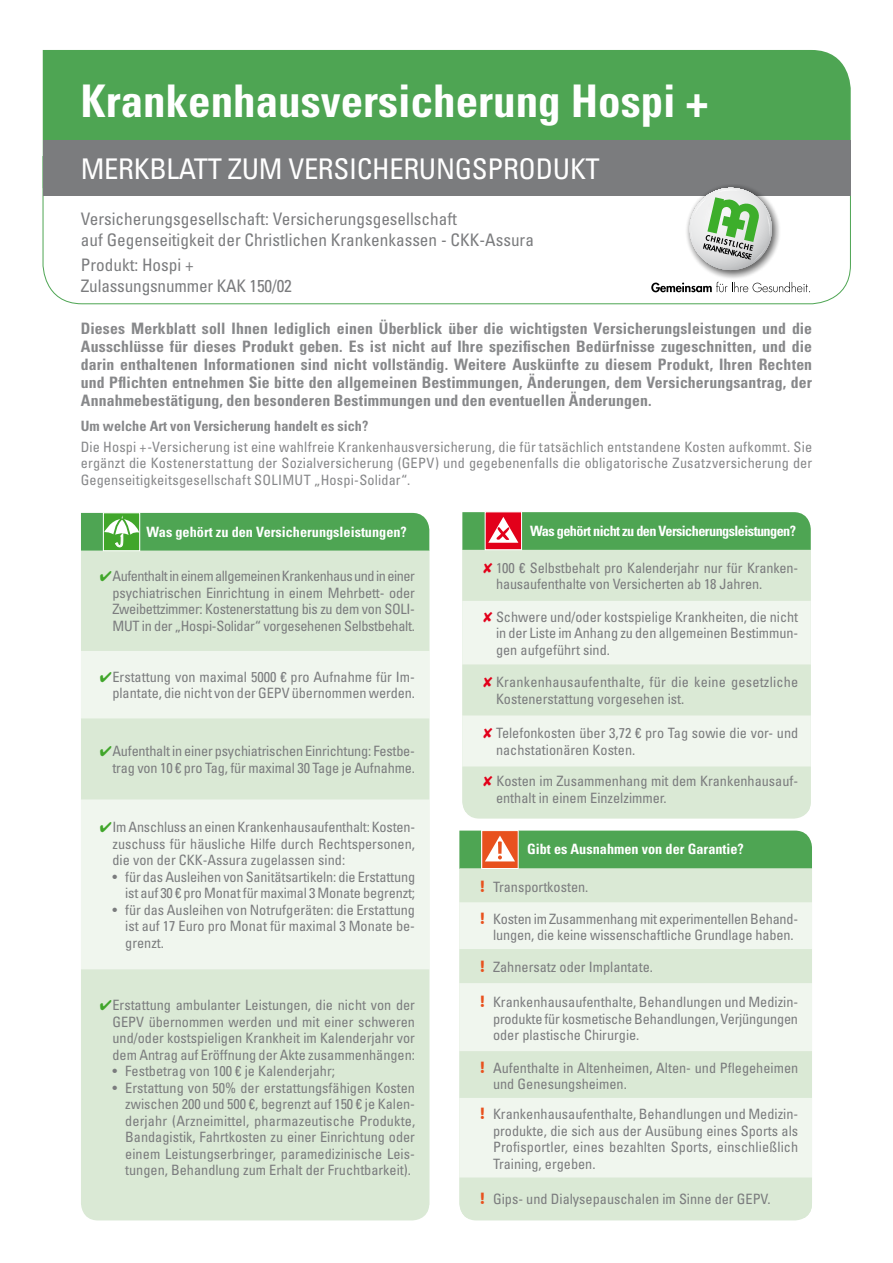
<style>
.page{position:relative;width:893px;height:1263px;background:#fff}
.page>*{position:absolute;margin:0;border:0;box-sizing:border-box;transform-origin:0 0}
.t1{font:700 condensed 45px "Univers LT Std";color:#fff}
.t2{font:condensed 28.5px "Univers LT Std";letter-spacing:-.01em;color:#fff}
.t3{font:condensed 17.25px/21px "Univers LT Std";color:#7b7c7e}
.t4{font:700 condensed 15.75px/18px "Univers LT Std";letter-spacing:.005em;color:#87888a;text-align:justify}
.t5{font:condensed 14.25px/16.5px "Univers LT Std";color:#7b7c7e;text-align:justify}
.t6{font:condensed 14.25px/16.5px "Univers LT Std";letter-spacing:.01em;color:#87888a;text-align:justify}
.t7{font:700 condensed 14.25px "Univers LT Std";color:#fff}
.t8{font:700 condensed 14.25px "Univers LT Std";letter-spacing:-.04em;color:#fff}
.t9{font:700 condensed 14.25px "Univers LT Std";color:#87888a}
.s1{color:#41a62b}
.s2{color:#e2001a}
.s3{font-family:"Ubuntu";font-weight:700;font-stretch:normal;font-size:16.5px;color:#e8511e}
</style>
<div class="page">
<svg style="left:42px;top:156px;width:809px;height:148px"></svg>
<div style="left:43px;top:50px;width:808px;height:90px;background:#4ea553"></div>
<div style="left:43px;top:140px;width:808px;height:56px;background:#7b7c7e"></div>
<svg style="left:685px;top:185px;width:96px;height:94px"></svg>
<svg style="left:651px;top:282px;width:159px;height:10px"></svg>
<svg style="left:690px;top:188px;width:82px;height:82px"></svg>
<div style="left:81px;top:1205px;width:348px;height:15px;background:#dae9d5"></div>
<div style="left:81px;top:513px;width:348px;height:37px;background:#4ea553"></div>
<div style="left:81px;top:550px;width:348px;height:655px;background:#dae9d5"></div>
<svg style="left:81px;top:651px;width:348px;height:318px;background:#eaf2e7"></svg>
<svg style="left:466px;top:812px;width:342px;height:7px;background:#dcead8"></svg>
<div style="left:462px;top:512px;width:349px;height:38px;background:#4ea553"></div>
<div style="left:462px;top:550px;width:349px;height:262px;background:#dae9d5"></div>
<svg style="left:462px;top:601px;width:349px;height:165px;background:#e9f1e6"></svg>
<div style="left:103px;top:513px;width:37px;height:38px;background:#41a62b;border:1px solid #fff"></div>
<svg style="left:104px;top:515px;width:35px;height:32px"></svg>
<div style="left:485px;top:512px;width:37px;height:38px;background:#e2001a;border:1px solid #fff"></div>
<svg style="left:488px;top:517px;width:30px;height:26px"></svg>
<div style="left:459px;top:831px;width:353px;height:37px;background:#4ea553"></div>
<div style="left:459px;top:868px;width:353px;height:350px;background:#dae9d5"></div>
<svg style="left:459px;top:902px;width:353px;height:275px;background:#e9f2e6"></svg>
<div style="left:482px;top:830px;width:36px;height:39px;background:#e8511e;border:1px solid #fff"></div>
<svg style="left:485px;top:835px;width:30px;height:26px"></svg>
<h1 class="t1" style="left:81px;top:73px;width:629px">Krankenhausversicherung Hospi +</h1>
<h2 class="t2" style="left:81px;top:151px;width:520px">MERKBLATT ZUM VERSICHERUNGSPRODUKT</h2>
<p class="t3" style="left:81px;top:208px;width:455px">Versicherungsgesellschaft: Versicherungsgesellschaft<br>auf Gegenseitigkeit der Christlichen Krankenkassen - CKK-Assura</p>
<p class="t3" style="left:81px;top:254px;width:213px">Produkt: Hospi +<br>Zulassungsnummer KAK 150/02</p>
<p class="t4" style="left:81px;top:319px;width:733px">Dieses Merkblatt soll Ihnen lediglich einen Überblick über die wichtigsten Versicherungsleistungen und die Ausschlüsse für dieses Produkt geben. Es ist nicht auf Ihre spezifischen Bedürfnisse zugeschnitten, und die darin enthaltenen Informationen sind nicht vollständig. Weitere Auskünfte zu diesem Produkt, Ihren Rechten und Pflichten entnehmen Sie bitte den allgemeinen Bestimmungen, Änderungen, dem Versicherungsantrag, der Annahmebestätigung, den besonderen Bestimmungen und den eventuellen Änderungen.</p>
<p class="t9" style="left:81px;top:417px;width:289px">Um welche Art von Versicherung handelt es sich?</p>
<p class="t6" style="left:81px;top:438px;width:733px">Die Hospi +-Versicherung ist eine wahlfreie Krankenhausversicherung, die für tatsächlich entstandene Kosten aufkommt. Sie ergänzt die Kostenerstattung der Sozialversicherung (GEPV) und gegebenenfalls die obligatorische Zusatzversicherung der Gegenseitigkeitsgesellschaft SOLIMUT „Hospi-Solidar“.</p>
<p class="t7" style="left:146px;top:523px;width:262px">Was gehört zu den Versicherungsleistungen?</p>
<p class="t5" style="left:112px;top:568px;width:304px;text-indent:-13px"><span class="s1">✔</span>Aufenthalt in einem allgemeinen Krankenhaus und in einer psychiatrischen Einrichtung in einem Mehrbett- oder Zweibettzimmer: Kostenerstattung bis zu dem von SOLI-MUT in der „Hospi-Solidar“ vorgesehenen Selbstbehalt.</p>
<p class="t5" style="left:100px;top:668px;width:317px;text-align:right"><span class="s1">✔</span>Erstattung von maximal 5000 € pro Aufnahme für Im&shy;plantate, die nicht von der GEPV übernommen werden.</p>
<p class="t5" style="left:100px;top:743px;width:317px;text-align:right"><span class="s1">✔</span>Aufenthalt in einer psychiatrischen Einrichtung: Festbe&shy;trag von 10 € pro Tag, für maximal 30 Tage je Aufnahme.</p>
<p class="t5" style="left:112px;top:818px;width:304px;text-indent:-13px"><span class="s1">✔</span>Im Anschluss an einen Krankenhausaufenthalt: Kosten&shy;zuschuss für häusliche Hilfe durch Rechtspersonen, die von der CKK-Assura zugelassen sind:</p>
<p class="t5" style="left:112px;top:868px;width:304px;text-align:right">• für das Ausleihen von Sanitätsartikeln: die Erstattung ist auf 30 € pro Monat für maximal 3 Monate begrenzt;</p>
<p class="t5" style="left:125px;top:901px;width:291px;text-indent:-13px">• für das Ausleihen von Notrufgeräten: die Erstattung ist auf 17 Euro pro Monat für maximal 3 Monate be&shy;grenzt.</p>
<p class="t5" style="left:112px;top:996px;width:304px;text-indent:-13px"><span class="s1">✔</span>Erstattung ambulanter Leistungen, die nicht von der GEPV übernommen werden und mit einer schweren und/oder kostspieligen Krankheit im Kalenderjahr vor dem Antrag auf Eröffnung der Akte zusammenhängen:</p>
<p class="t5" style="left:112px;top:1062px;width:224px">• Festbetrag von 100 € je Kalenderjahr;</p>
<p class="t5" style="left:125px;top:1079px;width:291px;text-indent:-13px">• Erstattung von 50% der erstattungsfähigen Kosten zwischen 200 und 500 €, begrenzt auf 150 € je Kalen&shy;derjahr (Arzneimittel, pharmazeutische Produkte, Bandagistik, Fahrtkosten zu einer Einrichtung oder einem Leistungserbringer, paramedizinische Leis&shy;tungen, Behandlung zum Erhalt der Fruchtbarkeit).</p>
<p class="t8" style="left:530px;top:522px;width:268px">Was gehört nicht zu den Versicherungsleistungen?</p>
<p class="t5" style="left:496px;top:559px;width:304px;text-indent:-13px"><span class="s2">✘</span> 100 € Selbstbehalt pro Kalenderjahr nur für Kranken&shy;hausaufenthalte von Versicherten ab 18 Jahren.</p>
<p class="t5" style="left:496px;top:608px;width:304px;text-indent:-13px"><span class="s2">✘</span> Schwere und/oder kostspielige Krankheiten, die nicht in der Liste im Anhang zu den allgemeinen Bestimmun&shy;gen aufgeführt sind.</p>
<p class="t5" style="left:496px;top:674px;width:304px;text-indent:-13px"><span class="s2">✘</span> Krankenhausaufenthalte, für die keine gesetzliche<br>Kostenerstattung vorgesehen ist.</p>
<p class="t5" style="left:496px;top:725px;width:304px;text-indent:-13px"><span class="s2">✘</span> Telefonkosten über 3,72 € pro Tag sowie die vor- und nachstationären Kosten.</p>
<p class="t5" style="left:496px;top:773px;width:304px;text-indent:-13px"><span class="s2">✘</span> Kosten im Zusammenhang mit dem Krankenhausauf&shy;enthalt in einem Einzelzimmer.</p>
<p class="t7" style="left:527px;top:840px;width:218px">Gibt es Ausnahmen von der Garantie?</p>
<p class="t5" style="left:480px;top:878px;width:110px"><span class="s3">!</span> Transportkosten.</p>
<p class="t5" style="left:480px;top:910px;width:319px;text-align:center"><span class="s3">!</span> Kosten im Zusammenhang mit experimentellen Behand&shy;lungen, die keine wissenschaftliche Grundlage haben.</p>
<p class="t5" style="left:480px;top:959px;width:174px"><span class="s3">!</span> Zahnersatz oder Implantate.</p>
<p class="t5" style="left:493px;top:993px;width:307px;text-indent:-13px"><span class="s3">!</span> Krankenhausaufenthalte, Behandlungen und Medizin&shy;produkte für kosmetische Behandlungen, Verjüngungen oder plastische Chirurgie.</p>
<p class="t5" style="left:493px;top:1059px;width:307px;text-indent:-13px"><span class="s3">!</span> Aufenthalte in Altenheimen, Alten- und Pflegeheimen und Genesungsheimen.</p>
<p class="t5" style="left:493px;top:1106px;width:307px;text-indent:-13px"><span class="s3">!</span> Krankenhausaufenthalte, Behandlungen und Medizin&shy;produkte, die sich aus der Ausübung eines Sports als Profisportler, eines bezahlten Sports, einschließlich Training, ergeben.</p>
<p class="t5" style="left:480px;top:1191px;width:292px"><span class="s3">!</span> Gips- und Dialysepauschalen im Sinne der GEPV.</p>
</div>
